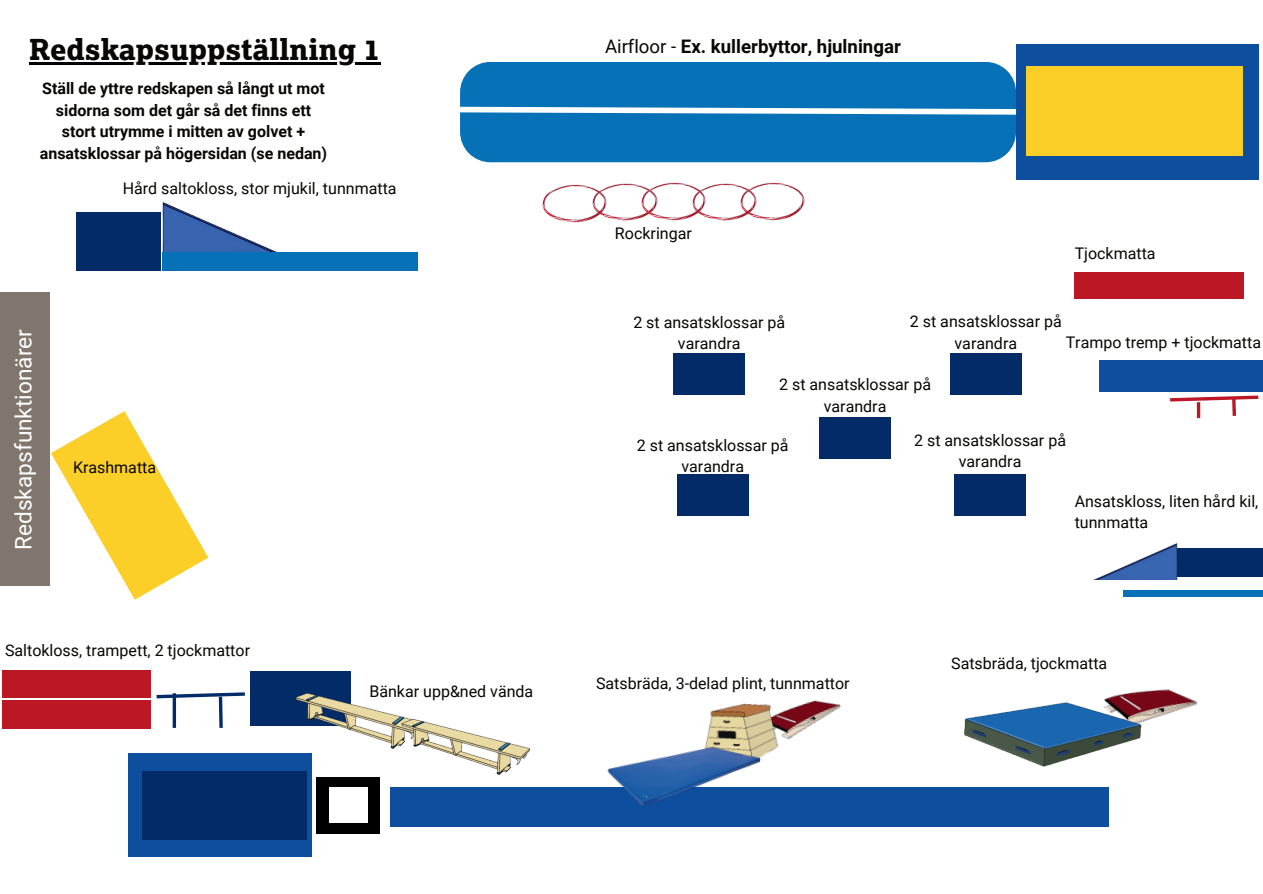
<style>
.page{position:relative;width:1263px;height:894px;background:#fff}
.page>*{position:absolute;margin:0;border:0;box-sizing:border-box;transform-origin:0 0}
.t1{font:800 28.65px "Lexia";color:#080704}
.t2{font:22.65px "Roboto";color:#fff}
.t3{font:700 18.6px "Roboto";color:#080704}
.t4{font:16.05px/21.6px "Roboto";color:#080704;text-align:center}
.t5{font:700 16.05px/21.6px "Roboto";color:#080704;text-align:center}
.s1{font-weight:400}
</style>
<div class="page">
<hr style="left:29px;top:63px;width:352px;height:2px;background:#000">
<div style="left:189px;top:753px;width:62px;height:103px;background:#0d4f9e"></div>
<div style="left:251px;top:753px;width:61px;height:103px;background:#0d4f9e"></div>
<div style="left:390px;top:787px;width:719px;height:39px;background:#0d4f9e"></div>
<div style="left:316px;top:776px;width:64px;height:57px;background:#000"></div>
<div style="left:329px;top:787px;width:38px;height:35px;background:#fff"></div>
<div style="left:128px;top:753px;width:61px;height:103px;background:#0d4f9e"></div>
<div style="left:142px;top:771px;width:165px;height:67px;background:#022b68"></div>
<div style="left:460px;top:62px;width:556px;height:100px;background:#0771b7"></div>
<div style="left:1016px;top:44px;width:80px;height:136px;background:#0d4f9e"></div>
<div style="left:950px;top:353px;width:72px;height:42px;background:#022b68"></div>
<div style="left:1097px;top:44px;width:80px;height:136px;background:#0d4f9e"></div>
<div style="left:1178px;top:44px;width:80px;height:136px;background:#0d4f9e"></div>
<svg style="left:460px;top:104px;width:556px;height:13px"></svg>
<div style="left:1026px;top:66px;width:217px;height:89px;background:#fbce28"></div>
<div style="left:673px;top:353px;width:72px;height:42px;background:#022b68"></div>
<div style="left:954px;top:474px;width:72px;height:42px;background:#022b68"></div>
<div style="left:1075px;top:273px;width:169px;height:26px;background:#bc1725"></div>
<div style="left:77px;top:212px;width:84px;height:59px;background:#022b68"></div>
<div style="left:290px;top:252px;width:128px;height:19px;background:#0771b7"></div>
<img style="left:162px;top:202px;width:115px;height:50px">
<div style="left:162px;top:252px;width:128px;height:19px;background:#0771b7"></div>
<div style="left:3px;top:699px;width:148px;height:29px;background:#bc1725"></div>
<div style="left:250px;top:670px;width:100px;height:55px;background:#022b68"></div>
<div style="left:3px;top:670px;width:148px;height:28px;background:#bc1725"></div>
<svg style="left:156px;top:692px;width:89px;height:36px"></svg>
<hr style="left:173px;top:693px;width:3px;height:34px;background:#022b68">
<img style="left:1144px;top:689px;width:54px;height:31px">
<img style="left:964px;top:691px;width:185px;height:76px">
<img style="left:1095px;top:543px;width:83px;height:36px">
<div style="left:1123px;top:589px;width:140px;height:7px;background:#0771b7"></div>
<div style="left:1177px;top:548px;width:86px;height:29px;background:#022b68"></div>
<div style="left:1099px;top:360px;width:164px;height:32px;background:#0d4f9e"></div>
<svg style="left:1170px;top:395px;width:89px;height:23px"></svg>
<hr style="left:1197px;top:402px;width:3px;height:16px;background:#bc1725">
<img style="left:803px;top:700px;width:38px;height:30px">
<img style="left:707px;top:703px;width:96px;height:54px">
<img style="left:607px;top:735px;width:154px;height:72px">
<img style="left:290px;top:685px;width:106px;height:64px">
<img style="left:396px;top:715px;width:134px;height:60px">
<svg style="left:51px;top:411px;width:158px;height:189px"></svg>
<div style="left:677px;top:474px;width:72px;height:42px;background:#022b68"></div>
<img style="left:757px;top:182px;width:48px;height:39px">
<img style="left:607px;top:183px;width:34px;height:38px">
<img style="left:542px;top:184px;width:65px;height:39px">
<img style="left:705px;top:183px;width:52px;height:38px">
<img style="left:641px;top:182px;width:64px;height:39px">
<div style="left:819px;top:417px;width:72px;height:42px;background:#022b68"></div>
<div style="left:0;top:292px;width:49px;height:294px;background:#81766e"></div>
<h1 class="t1" style="left:29px;top:31px;width:353px">Redskapsuppställning 1</h1>
<p class="t5" style="left:40px;top:77px;width:289px">Ställ de yttre redskapen så långt ut mot sidorna som det går så det finns ett stort utrymme i mitten av golvet + ansatsklossar på högersidan (se nedan)</p>
<p class="t4" style="left:123px;top:177px;width:275px">Hård saltokloss, stor mjukil, tunnmatta</p>
<h2 class="t2" style="left:8px;top:549px;width:222px;rotate:-90deg">Redskapsfunktionärer</h2>
<p class="t4" style="left:73px;top:455px;width:85px">Krashmatta</p>
<p class="t4" style="left:5px;top:638px;width:247px">Saltokloss, trampett, 2 tjockmattor</p>
<p class="t4" style="left:369px;top:680px;width:165px">Bänkar upp&amp;ned vända</p>
<p class="t3" style="left:605px;top:33px;width:297px"><span class="s1">Airfloor -</span> Ex. kullerbyttor, hjulningar</p>
<p class="t4" style="left:615px;top:222px;width:79px">Rockringar</p>
<p class="t4" style="left:1075px;top:242px;width:82px">Tjockmatta</p>
<p class="t4" style="left:633px;top:310px;width:153px">2 st ansatsklossar på varandra</p>
<p class="t4" style="left:910px;top:310px;width:153px">2 st ansatsklossar på varandra</p>
<p class="t4" style="left:1066px;top:330px;width:197px">Trampo tremp + tjockmatta</p>
<p class="t4" style="left:779px;top:372px;width:153px">2 st ansatsklossar på varandra</p>
<p class="t4" style="left:637px;top:433px;width:153px">2 st ansatsklossar på varandra</p>
<p class="t4" style="left:914px;top:428px;width:153px">2 st ansatsklossar på varandra</p>
<p class="t4" style="left:1075px;top:489px;width:185px;text-align:left">Ansatskloss, liten hård kil, tunnmatta</p>
<p class="t4" style="left:596px;top:672px;width:255px">Satsbräda, 3-delad plint, tunnmattor</p>
<p class="t4" style="left:951px;top:652px;width:158px">Satsbräda, tjockmatta</p>
</div>
